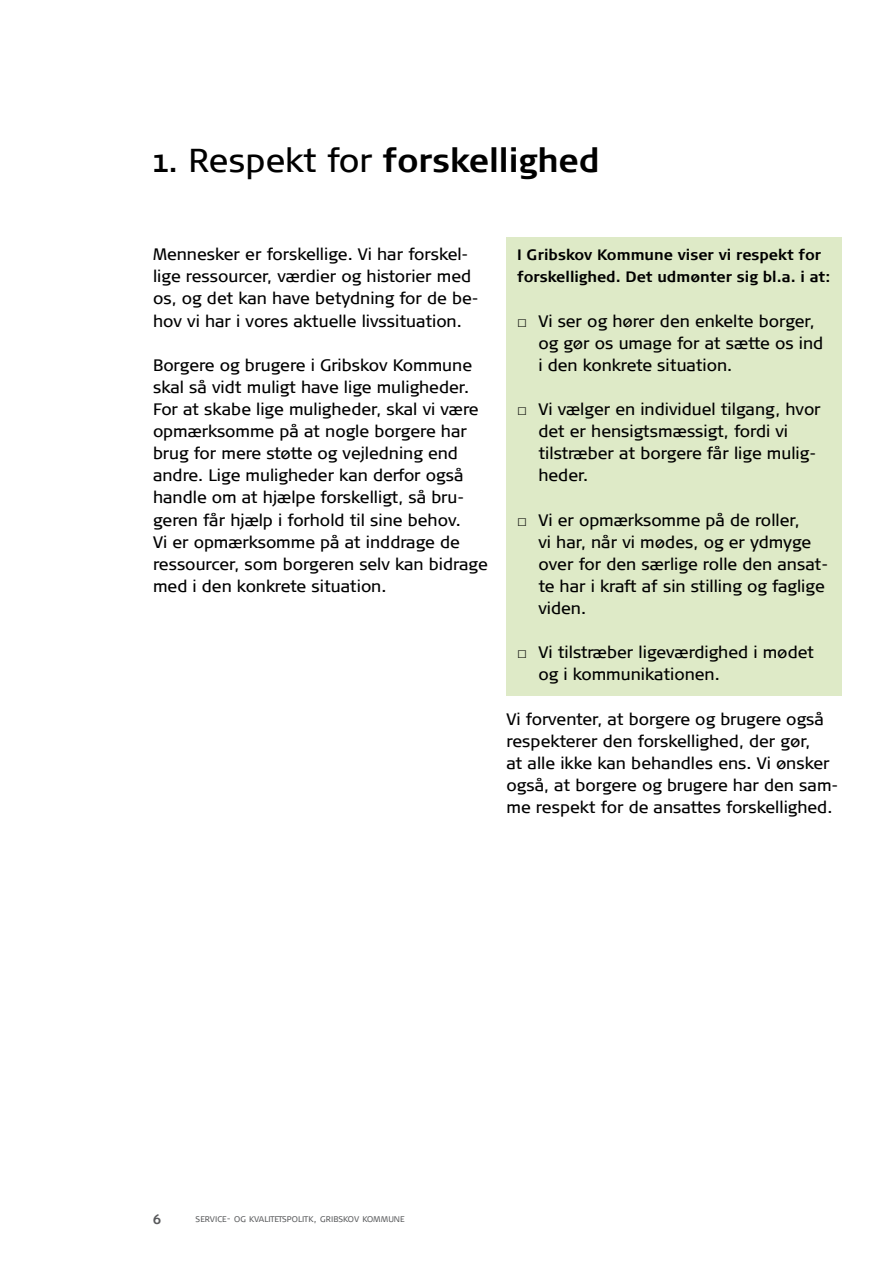
<style>
.page{position:relative;width:893px;height:1263px;background:#fff}
.page>*{position:absolute;margin:0;border:0;box-sizing:border-box;transform-origin:0 0}
.t1{font:700 33px "Signa Normal";color:#000}
.t2{font:16.5px/22px "Signa Normal";color:#000}
.t3{font:700 15px/22px "Signa Normal";color:#000}
.t4{font:700 13.5px "Signa Caps";color:#58595b}
.t5{font:300 10.5px "Signa Caps";color:#58595b}
.s1{font-weight:400}
.s2{font-family:"Verdana"}
</style>
<div class="page">
<div style="left:506px;top:237px;width:336px;height:458px;background:#deeac7"></div>
<h1 class="t1" style="left:153px;top:141px;width:448px"><span class="s1">1. Respekt for</span> forskellighed</h1>
<p class="t2" style="left:153px;top:243px;width:327px">Mennesker er forskellige. Vi har forskel&shy;lige ressourcer, værdier og historier med os, og det kan have betydning for de be&shy;hov vi har i vores aktuelle livssituation.</p>
<p class="t2" style="left:153px;top:354px;width:336px">Borgere og brugere i Gribskov Kommune skal så vidt muligt have lige muligheder.<br>For at skabe lige muligheder, skal vi være opmærksomme på at nogle borgere har brug for mere støtte og vejledning end andre. Lige muligheder kan derfor også handle om at hjælpe forskelligt, så bru&shy;geren får hjælp i forhold til sine behov.<br>Vi er opmærksomme på at inddrage de ressourcer, som borgeren selv kan bidrage med i den konkrete situation.</p>
<p class="t3" style="left:517px;top:244px;width:315px">I Gribskov Kommune viser vi respekt for forskellighed. Det udmønter sig bl.a. i at:</p>
<p class="t2" style="left:538px;top:310px;width:286px;text-indent:-21px"><span class="s2">□</span> Vi ser og hører den enkelte borger, og gør os umage for at sætte os ind i den konkrete situation.</p>
<p class="t2" style="left:538px;top:398px;width:284px;text-indent:-21px"><span class="s2">□</span> Vi vælger en individuel tilgang, hvor det er hensigtsmæssigt, fordi vi tilstræber at borgere får lige mulig&shy;heder.</p>
<p class="t2" style="left:538px;top:509px;width:291px;text-indent:-21px"><span class="s2">□</span> Vi er opmærksomme på de roller,<br>vi har, når vi mødes, og er ydmyge over for den særlige rolle den ansat&shy;te har i kraft af sin stilling og faglige viden.</p>
<p class="t2" style="left:538px;top:641px;width:277px;text-indent:-21px"><span class="s2">□</span> Vi tilstræber ligeværdighed i mødet og i kommunikationen.</p>
<p class="t2" style="left:506px;top:708px;width:333px">Vi forventer, at borgere og brugere også respekterer den forskellighed, der gør,<br>at alle ikke kan behandles ens. Vi ønsker også, at borgere og brugere har den sam&shy;me respekt for de ansattes forskellighed.</p>
<p class="t4" style="left:153px;top:1211px;width:10px">6</p>
<p class="t5" style="left:196px;top:1212px;width:211px">service- og kvalitetspolitk, gribskov kommune</p>
</div>
